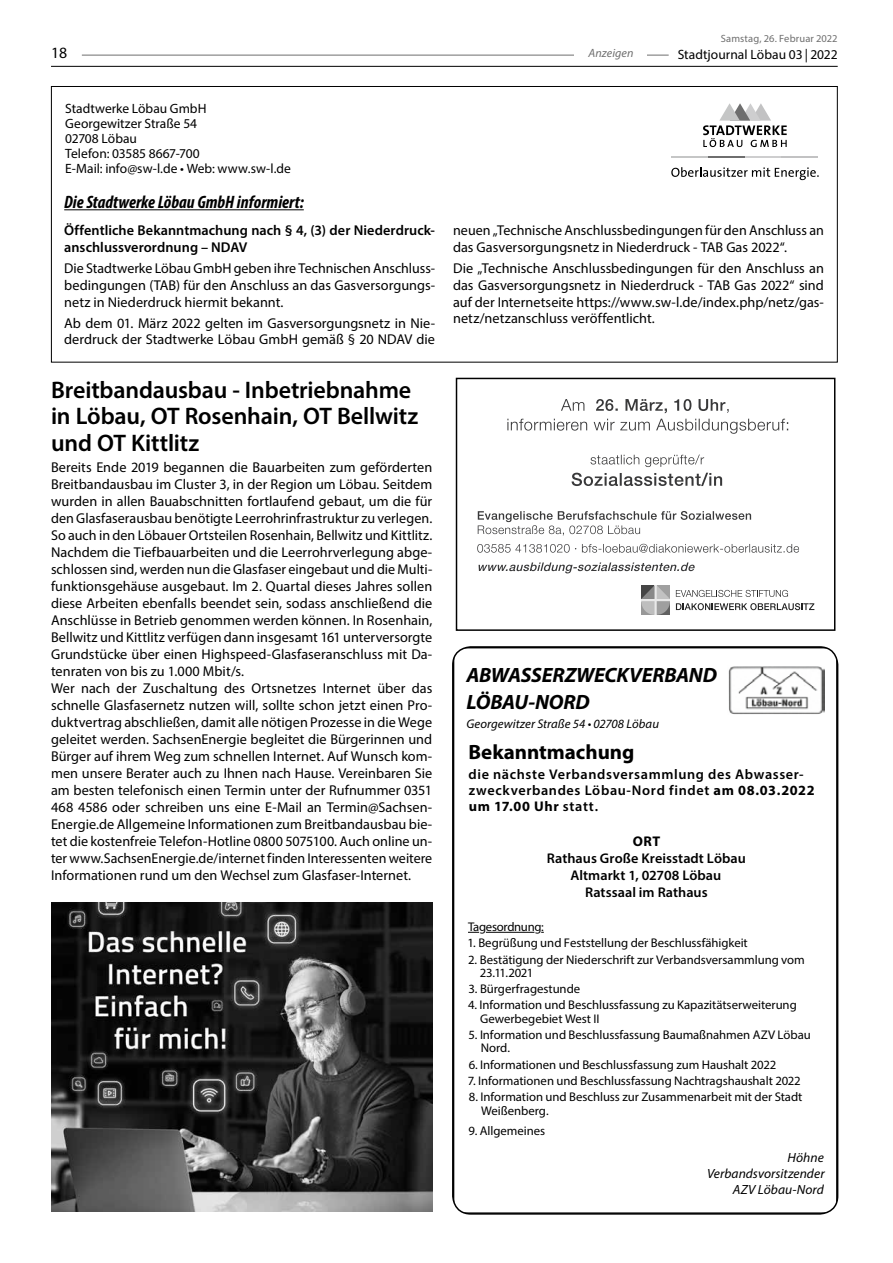
<style>
.page{position:relative;width:893px;height:1263px;background:#fff}
.page>*{position:absolute;margin:0;border:0;box-sizing:border-box;transform-origin:0 0}
.t1{font:600 24px/26.4px "Myriad Pro";letter-spacing:-.01em;color:#000}
.t2{font:italic 700 20.7px/26.7px "Myriad Pro";letter-spacing:-.015em;color:#000}
.t3{font:700 20.7px "Myriad Pro";color:#000}
.t4{font:italic 700 condensed 18px "Myriad Pro";color:#000}
.t5{font:15.75px "Myriad Pro";color:#000}
.t6{font:14.25px/17px "Myriad Pro";letter-spacing:.005em;color:#000}
.t7{font:600 14.25px/16.8px "Myriad Pro";letter-spacing:.005em;color:#000}
.t8{font:600 14.1px/16px "Myriad Pro";letter-spacing:.035em;color:#000}
.t9{font:600 14.1px/17.1px "Myriad Pro";letter-spacing:.005em;color:#000;text-align:center}
.t10{font:700 14.1px "Myriad Pro";color:#000}
.t11{font:13.5px/15px "Myriad Pro";color:#000}
.t12{font:italic 13.35px/16px "Myriad Pro";letter-spacing:.005em;color:#000;text-align:right}
.t13{font:12.6px/13.4px "Myriad Pro";letter-spacing:-.005em;color:#000}
.t14{font:italic 12.6px "Myriad Pro";letter-spacing:.005em;color:#000}
.t15{font:12.6px "Myriad Pro";letter-spacing:-.025em;color:#000}
.t16{font:italic 12px "Myriad Pro";letter-spacing:.01em;color:#6e6e6e}
.t17{font:10.5px "Myriad Pro";letter-spacing:.01em;color:#6e6e6e}
.s1{font-weight:700}
</style>
<div class="page">
<hr style="left:51px;top:66px;width:787px;height:1px;background:#000">
<hr style="left:82px;top:55px;width:587px;height:1px;background:#6e6e6e">
<div style="left:574px;top:44px;width:72px;height:17px;background:#fff"></div>
<hr style="left:486px;top:932px;width:48px;height:1px;background:#000">
<img style="left:728px;top:666px;width:97px;height:48px">
<div style="left:452px;top:646px;width:386px;height:568px;border:2px solid #000;border-radius:18px"></div>
<hr style="left:64px;top:209px;width:240px;height:1px;background:#000">
<svg style="left:703px;top:103px;width:84px;height:44px"></svg>
<hr style="left:671px;top:157px;width:37px;height:1px;background:#c5c6c6">
<hr style="left:708px;top:157px;width:37px;height:1px;background:#6e6e6e">
<hr style="left:745px;top:157px;width:36px;height:1px;background:#cececf">
<hr style="left:781px;top:157px;width:37px;height:1px;background:#c2c2c3">
<svg style="left:671px;top:167px;width:148px;height:13px"></svg>
<img style="left:51px;top:902px;width:381px;height:310px">
<div style="left:456px;top:378px;width:379px;height:253px;border:1px solid #000"></div>
<svg style="left:561px;top:399px;width:23px;height:12px"></svg>
<svg style="left:596px;top:399px;width:133px;height:14px"></svg>
<svg style="left:507px;top:419px;width:281px;height:15px"></svg>
<svg style="left:590px;top:454px;width:114px;height:13px"></svg>
<svg style="left:572px;top:473px;width:150px;height:13px"></svg>
<svg style="left:478px;top:511px;width:273px;height:25px"></svg>
<svg style="left:477px;top:544px;width:322px;height:9px"></svg>
<svg style="left:479px;top:562px;width:216px;height:11px"></svg>
<svg style="left:676px;top:590px;width:112px;height:7px"></svg>
<svg style="left:676px;top:603px;width:138px;height:7px"></svg>
<svg style="left:641px;top:585px;width:29px;height:30px"></svg>
<p class="t5" style="left:51px;top:43px;width:18px">18</p>
<p class="t11" style="left:65px;top:101px;width:227px">Stadtwerke Löbau GmbH<br>Georgewitzer Straße 54<br>02708 Löbau<br>Telefon: 03585 8667-700<br>E-Mail: info@sw-l.de • Web: www.sw-l.de</p>
<p class="t4" style="left:64px;top:191px;width:241px">Die Stadtwerke Löbau GmbH informiert:</p>
<p class="t7" style="left:64px;top:221px;width:372px">Öffentliche Bekanntmachung nach § 4, (3) der Niederdruck&shy;anschlussverordnung – NDAV</p>
<p class="t6" style="left:64px;top:259px;width:372px;text-align:justify">Die Stadtwerke Löbau GmbH geben ihre Technischen Anschluss&shy;bedingungen (TAB) für den Anschluss an das Gasversorgungs&shy;netz in Niederdruck hiermit bekannt.</p>
<p class="t6" style="left:64px;top:314px;width:372px">Ab dem 01. März 2022 gelten im Gasversorgungsnetz in Nie&shy;derdruck der Stadtwerke Löbau GmbH gemäß § 20 NDAV die</p>
<h1 class="t1" style="left:51px;top:376px;width:369px">Breitbandausbau - Inbetriebnahme in Löbau, OT Rosenhain, OT Bellwitz und OT Kittlitz</h1>
<p class="t6" style="left:51px;top:459px;width:383px">Bereits Ende 2019 begannen die Bauarbeiten zum geförderten Breitbandausbau im Cluster 3, in der Region um Löbau. Seitdem wurden in allen Bauabschnitten fortlaufend gebaut, um die für den Glasfaserausbau benötigte Leerrohrinfrastruktur zu verlegen.<br>So auch in den Löbauer Ortsteilen Rosenhain, Bellwitz und Kittlitz.<br>Nachdem die Tiefbauarbeiten und die Leerrohrverlegung abge&shy;schlossen sind, werden nun die Glasfaser eingebaut und die Multi&shy;funktionsgehäuse ausgebaut. Im 2. Quartal dieses Jahres sollen diese Arbeiten ebenfalls beendet sein, sodass anschließend die Anschlüsse in Betrieb genommen werden können. In Rosenhain, Bellwitz und Kittlitz verfügen dann insgesamt 161 unterversorgte Grundstücke über einen Highspeed-Glasfaseranschluss mit Da&shy;tenraten von bis zu 1.000 Mbit/s.<br>Wer nach der Zuschaltung des Ortsnetzes Internet über das schnelle Glasfasernetz nutzen will, sollte schon jetzt einen Pro&shy;duktvertrag abschließen, damit alle nötigen Prozesse in die Wege geleitet werden. SachsenEnergie begleitet die Bürgerinnen und Bürger auf ihrem Weg zum schnellen Internet. Auf Wunsch kom&shy;men unsere Berater auch zu Ihnen nach Hause. Vereinbaren Sie am besten telefonisch einen Termin unter der Rufnummer 0351<br>468 4586 oder schreiben uns eine E-Mail an Termin@Sachsen-Energie.de Allgemeine Informationen zum Breitbandausbau bie&shy;tet die kostenfreie Telefon-Hotline 0800 5075100. Auch online un&shy;ter www.SachsenEnergie.de/internet finden Interessenten weitere Informationen rund um den Wechsel zum Glasfaser-Internet.</p>
<p class="t17" style="left:721px;top:32px;width:118px">Samstag, 26. Februar 2022</p>
<p class="t16" style="left:589px;top:46px;width:46px">Anzeigen</p>
<p class="t11" style="left:678px;top:46px;width:161px">Stadtjournal Löbau 03 | 2022</p>
<p class="t6" style="left:453px;top:222px;width:372px">neuen „Technische Anschlussbedingungen für den Anschluss an das Gasversorgungsnetz in Niederdruck - TAB Gas 2022“.</p>
<p class="t6" style="left:453px;top:259px;width:372px;text-align:justify">Die „Technische Anschlussbedingungen für den Anschluss an das Gasversorgungsnetz in Niederdruck - TAB Gas 2022“ sind auf der Internetseite https://www.sw-l.de/index.php/netz/gas&shy;netz/netzanschluss veröffentlicht.</p>
<h2 class="t2" style="left:466px;top:661px;width:252px">ABWASSERZWECKVERBAND<br>LÖBAU-NORD</h2>
<p class="t14" style="left:466px;top:716px;width:194px">Georgewitzer Straße 54 • 02708 Löbau</p>
<h2 class="t3" style="left:468px;top:739px;width:167px">Bekanntmachung</h2>
<p class="t8" style="left:469px;top:766px;width:347px">die nächste Verbandsversammlung des Abwasser&shy;zweckverbandes Löbau-Nord findet <span class="s1">am 08.03.2022 um 17.00 Uhr</span> statt.</p>
<p class="t10" style="left:633px;top:832px;width:29px">ORT</p>
<p class="t9" style="left:547px;top:849px;width:200px">Rathaus Große Kreisstadt Löbau<br>Altmarkt 1, 02708 Löbau<br>Ratssaal im Rathaus</p>
<p class="t15" style="left:468px;top:919px;width:77px">Tagesordnung:</p>
<p class="t13" style="left:467px;top:936px;width:282px">1. Begrüßung und Feststellung der Beschlussfähigkeit</p>
<p class="t13" style="left:480px;top:952px;width:327px;text-indent:-12px">2. Bestätigung der Niederschrift zur Verbandsversammlung vom<br>23.11.2021</p>
<p class="t13" style="left:469px;top:982px;width:113px">3. Bürgerfragestunde</p>
<p class="t13" style="left:480px;top:998px;width:318px;text-indent:-12px">4. Information und Beschlussfassung zu Kapazitätserweiterung<br>Gewerbegebiet West II</p>
<p class="t13" style="left:481px;top:1028px;width:331px;text-indent:-12px">5. Information und Beschlussfassung Baumaßnahmen AZV Löbau<br>Nord.</p>
<p class="t13" style="left:469px;top:1057px;width:309px">6. Informationen und Beschlussfassung zum Haushalt 2022</p>
<p class="t13" style="left:468px;top:1074px;width:335px">7. Informationen und Beschlussfassung Nachtragshaushalt 2022</p>
<p class="t13" style="left:481px;top:1090px;width:323px;text-indent:-12px">8. Information und Beschluss zur Zusammenarbeit mit der Stadt<br>Weißenberg.</p>
<p class="t13" style="left:469px;top:1124px;width:78px">9. Allgemeines</p>
<p class="t12" style="left:707px;top:1149px;width:119px">Höhne<br>Verbandsvorsitzender<br>AZV Löbau-Nord</p>
</div>
